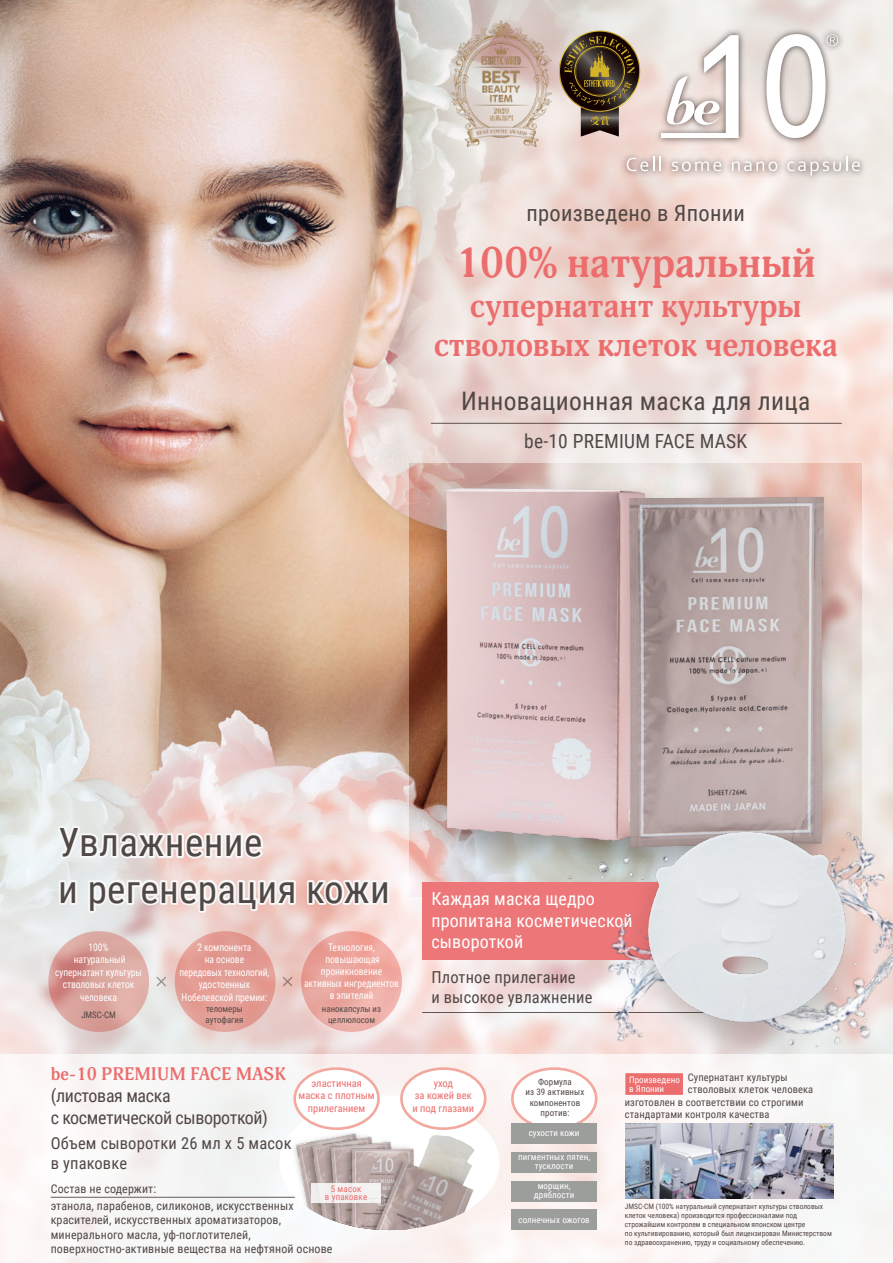
<style>
.page{position:relative;width:893px;height:1263px;background:#fff}
.page>*{position:absolute;margin:0;border:0;box-sizing:border-box;transform-origin:0 0}
.t1{font:700 42px "Adonis C";color:#ec6d6d}
.t2{font:39px/46.8px "Roboto Condensed";letter-spacing:.01em;color:#504845}
.t3{font:700 33px/39.6px "Adonis C";color:#ec6d6d;text-align:center}
.t4{font:25.5px "Roboto Condensed";letter-spacing:.01em;color:#504845}
.t5{font:22.5px "Roboto Condensed";letter-spacing:.01em;color:#504845}
.t6{font:19.5px "Roboto Condensed";letter-spacing:.01em;color:#504845}
.t7{font:18px/21.6px "Roboto Condensed";letter-spacing:-.02em;color:#504845}
.t8{font:18px/21.6px "Roboto Condensed";letter-spacing:.01em;color:#fff}
.t9{font:700 18px "Adonis C";letter-spacing:.01em;color:#ec6d6d}
.t10{font:16.5px/19.8px "Roboto Condensed";letter-spacing:.01em;color:#504845}
.t11{font:12px/14.4px "Roboto Condensed";letter-spacing:.01em;color:#504845}
.t12{font:10.5px/12.6px "Roboto Condensed";color:#fff;text-align:center;scale:.9 1}
.t13{font:10.5px "Roboto Condensed";letter-spacing:.01em;color:#504845}
.t14{font:10.5px/12.6px "Roboto Condensed";color:#ec6d6d;text-align:center}
.t15{font:9px/9px "Roboto Condensed";letter-spacing:.01em;color:#fff;text-align:center}
.t16{font:9px/10.5px "Roboto Condensed";color:#504845;text-align:center}
.t17{font:9px/7.5px "Roboto Condensed";letter-spacing:.02em;color:#ec6d6d;text-align:center}
.t18{font:7.5px/9px "Roboto Condensed";color:#504845}
.s1{font-size:18px;color:#fff}
</style>
<div class="page">
<img style="left:0;top:0;width:893px;height:1054px">
<div style="left:0;top:1054px;width:893px;height:209px;background:#f8f6f5"></div>
<img style="left:409px;top:463px;width:453px;height:433px">
<img style="left:445px;top:488px;width:379px;height:359px">
<div style="left:279px;top:1095px;width:220px;height:135px;background:#fff;border-radius:50%"></div>
<img style="left:296px;top:1121px;width:71px;height:91px">
<img style="left:315px;top:1127px;width:52px;height:96px">
<img style="left:338px;top:1135px;width:38px;height:93px">
<img style="left:363px;top:1151px;width:13px;height:79px">
<img style="left:376px;top:1135px;width:98px;height:95px">
<img style="left:617px;top:24px;width:253px;height:162px">
<svg style="left:627px;top:157px;width:34px;height:14px"></svg>
<svg style="left:672px;top:161px;width:49px;height:10px"></svg>
<svg style="left:732px;top:161px;width:45px;height:10px"></svg>
<svg style="left:787px;top:157px;width:73px;height:19px"></svg>
<svg style="left:661px;top:35px;width:78px;height:103px"></svg>
<svg style="left:766px;top:34px;width:72px;height:104px"></svg>
<hr style="left:431px;top:423px;width:411px;height:1px;background:#665d59">
<hr style="left:422px;top:1012px;width:296px;height:1px;background:#665d59">
<div style="left:422px;top:882px;width:254px;height:77px;background:#ed7778"></div>
<img style="left:516px;top:784px;width:377px;height:416px">
<img style="left:610px;top:806px;width:274px;height:268px">
<img style="left:568px;top:813px;width:325px;height:240px">
<img style="left:735px;top:920px;width:158px;height:145px">
<div style="left:295px;top:1068px;width:83px;height:61px;background:#fff;border-radius:50%"></div>
<div style="left:293px;top:1067px;width:87px;height:63px;border:3px solid #f3a79d;border-radius:50%"></div>
<div style="left:401px;top:1068px;width:84px;height:61px;background:#fff;border-radius:50%"></div>
<div style="left:400px;top:1067px;width:86px;height:63px;border:3px solid #f3a79d;border-radius:50%"></div>
<div style="left:311px;top:1184px;width:70px;height:19px;background:#f3f0f0"></div>
<svg style="left:559px;top:31px;width:81px;height:106px;background:#7c6c56"></svg>
<img style="left:451px;top:20px;width:100px;height:127px">
<svg style="left:156px;top:977px;width:10px;height:9px"></svg>
<svg style="left:283px;top:977px;width:9px;height:9px"></svg>
<svg style="left:47px;top:930px;width:103px;height:103px;background:#d9a29c"></svg>
<div style="left:46px;top:929px;width:106px;height:105px;border:3px solid #fff;border-radius:50%"></div>
<svg style="left:173px;top:930px;width:104px;height:103px;background:#e39e95"></svg>
<div style="left:172px;top:929px;width:106px;height:105px;border:3px solid #fff;border-radius:50%"></div>
<svg style="left:300px;top:930px;width:103px;height:103px;background:#eca8a0"></svg>
<div style="left:299px;top:929px;width:105px;height:105px;border:3px solid #fff;border-radius:50%"></div>
<hr style="left:51px;top:1197px;width:244px;height:1px;background:#665d59">
<div style="left:512px;top:1068px;width:84px;height:61px;background:#fff;border-radius:50%"></div>
<div style="left:511px;top:1067px;width:86px;height:63px;border:3px solid #f3a79d;border-radius:50%"></div>
<div style="left:512px;top:1124px;width:85px;height:20px;background:#9c9e9c"></div>
<div style="left:512px;top:1152px;width:85px;height:21px;background:#9c9e9c"></div>
<div style="left:512px;top:1181px;width:85px;height:20px;background:#9c9e9c"></div>
<div style="left:512px;top:1210px;width:85px;height:20px;background:#9c9e9c"></div>
<img style="left:626px;top:1123px;width:207px;height:75px">
<div style="left:624px;top:1072px;width:60px;height:24px;background:#ec6d6d;border:1px solid #fff"></div>
<svg style="left:54px;top:823px;width:213px;height:39px"></svg>
<svg style="left:57px;top:870px;width:22px;height:37px"></svg>
<svg style="left:86px;top:870px;width:212px;height:45px"></svg>
<svg style="left:305px;top:870px;width:86px;height:39px"></svg>
<h3 class="t5" style="left:527px;top:197px;width:220px">произведено в Японии</h3>
<h1 class="t1" style="left:456px;top:239px;width:361px">100% натуральный</h1>
<h3 class="t3" style="left:434px;top:286px;width:406px">супернатант культуры стволовых клеток человека</h3>
<h3 class="t4" style="left:461px;top:383px;width:351px">Инновационная маска для лица</h3>
<h3 class="t6" style="left:524px;top:428px;width:224px">be-10 PREMIUM FACE MASK</h3>
<h2 class="t2" style="left:58px;top:817px;width:538px">Увлажнение<br>и регенерация кожи <span class="s1">Каждая маска щедро</span></h2>
<h3 class="t8" style="left:431px;top:909px;width:203px">пропитана косметической сывороткой</h3>
<h3 class="t10" style="left:431px;top:966px;width:163px">Плотное прилегание<br>и высокое увлажнение</h3>
<h3 class="t12" style="left:179px;top:940px;width:102px">2 компонента<br>на основе<br>передовых технологий, удостоенных<br>Нобелевской премии:</h3>
<p class="t16" style="left:206px;top:1003px;width:39px;text-align:left">теломеры аутофагия</p>
<h3 class="t12" style="left:304px;top:940px;width:107px;line-height:12px">Технология, повышающая проникновение активных ингредиентов в эпителий</h3>
<p class="t16" style="left:322px;top:1003px;width:61px">нанокапсулы из целлюлосом</p>
<h3 class="t12" style="left:55px;top:940px;width:98px">100%<br>натуральный супернатант культуры стволовых клеток человека</h3>
<p class="t16" style="left:81px;top:1009px;width:36px">JMSC-CM</p>
<h3 class="t9" style="left:51px;top:1064px;width:237px">be-10 PREMIUM FACE MASK</h3>
<h3 class="t7" style="left:51px;top:1084px;width:219px">(листовая маска<br>с косметической сывороткой)</h3>
<h3 class="t10" style="left:51px;top:1133px;width:242px">Объем сыворотки 26 мл х 5 масок в упаковке</h3>
<h3 class="t11" style="left:51px;top:1179px;width:244px;line-height:17.4px">Состав не содержит:<br>этанола, парабенов, силиконов, искусственных</h3>
<h3 class="t11" style="left:51px;top:1212px;width:283px">красителей, искусственных ароматизаторов, минерального масла, уф-поглотителей, поверхностно-активные вещества на нефтяной основе</h3>
<h3 class="t14" style="left:299px;top:1076px;width:77px">эластичная маска с плотным прилеганием</h3>
<p class="t17" style="left:325px;top:1185px;width:44px">5 масок<br>в упаковке</p>
<h3 class="t14" style="left:412px;top:1076px;width:63px">уход<br>за кожей век и под глазами</h3>
<p class="t16" style="left:525px;top:1076px;width:60px">Формула<br>из 39 активных компонентов против:</p>
<p class="t15" style="left:529px;top:1128px;width:52px">сухости кожи</p>
<p class="t15" style="left:518px;top:1152px;width:74px">пигментных пятен, тусклости</p>
<p class="t15" style="left:534px;top:1181px;width:42px">морщин, дряблости</p>
<p class="t15" style="left:518px;top:1215px;width:73px">солнечных ожогов</p>
<h3 class="t13" style="left:688px;top:1069px;width:101px">Супернатант культуры</h3>
<h3 class="t13" style="left:688px;top:1082px;width:127px">стволовых клеток человека</h3>
<h3 class="t13" style="left:625px;top:1095px;width:180px">изготовлен в соответствии со строгими</h3>
<h3 class="t13" style="left:625px;top:1107px;width:146px">стандартами контроля качества</h3>
<p class="t15" style="left:629px;top:1074px;width:52px;text-align:left">Произведено в Японии</p>
<p class="t18" style="left:625px;top:1201px;width:209px">JMSC-CM (100% натуральный супернатант культуры стволовых клеток человека) производится профессионалами под строжайшим контролем в специальном японском центре<br>по культивированию, который был лицензирован Министерством по здравоохранению, труду и социальному обеспечению.</p>
</div>
